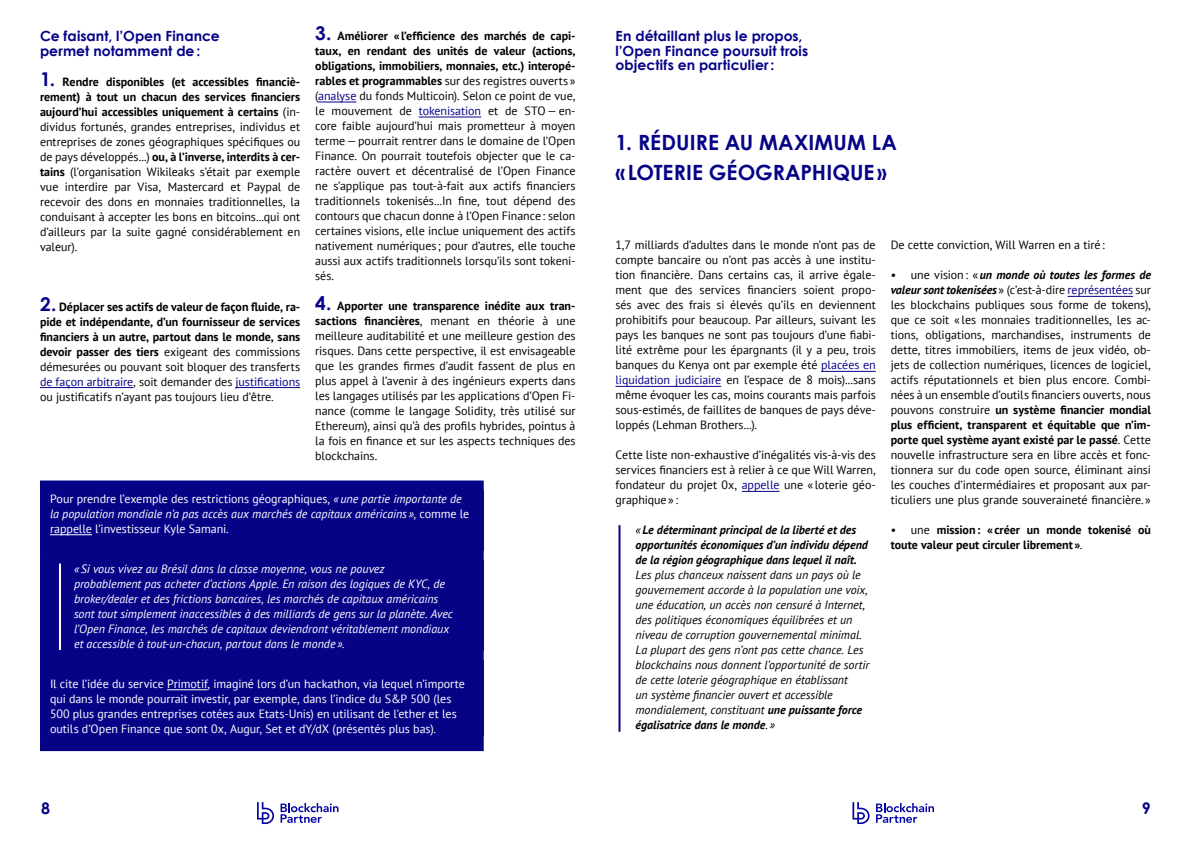
<style>
.page{position:relative;width:1191px;height:842px;background:#fff}
.page>*{position:absolute;margin:0;border:0;box-sizing:border-box;transform-origin:0 0}
.t1{font:700 21px/30px "Century Gothic";color:#060387}
.t2{font:700 16px "Century Gothic";color:#060387}
.t3{font:700 14px/15px "Century Gothic";letter-spacing:.005em;color:#060387}
.t4{font:12px/15px "PT Sans";letter-spacing:-.005em;color:#000;text-align:justify}
.t5{font:12px/15px "PT Sans";letter-spacing:-.005em;color:#fff}
.t6{font:italic 12px/15px "PT Sans";letter-spacing:-.005em;color:#000}
.t7{font:700 12px/15px "PT Sans";color:#000;text-align:justify}
.t8{font:italic 12px/15px "PT Sans";letter-spacing:-.005em;color:#fff}
.t9{font:italic 700 12px/15px "PT Sans";color:#000}
.s1{font-family:"Century Gothic";font-weight:700;font-size:19px;color:#060387}
.s2{font-weight:700}
.s3{font-family:"Century Gothic";font-size:19px;color:#060387}
.s4{font-weight:400}
.s5{font-weight:400;color:#060387}
.s6{color:#060387}
.s7{font-style:italic}
.s8{font-weight:700;font-style:italic}
</style>
<div class="page">
<hr style="left:40px;top:387px;width:93px;height:1px;background:#060387">
<hr style="left:235px;top:387px;width:65px;height:1px;background:#060387">
<div style="left:40px;top:490px;width:444px;height:61px;background:#060387"></div>
<div style="left:40px;top:536px;width:444px;height:30px;background:#060387"></div>
<div style="left:40px;top:480px;width:444px;height:20px;background:#060387"></div>
<hr style="left:50px;top:534px;width:42px;height:1px;background:#fff">
<div style="left:40px;top:560px;width:444px;height:91px;background:#060387"></div>
<hr style="left:59px;top:563px;width:2px;height:87px;background:#fff">
<div style="left:40px;top:660px;width:444px;height:76px;background:#060387"></div>
<div style="left:40px;top:721px;width:444px;height:30px;background:#060387"></div>
<div style="left:40px;top:650px;width:444px;height:20px;background:#060387"></div>
<hr style="left:167px;top:689px;width:41px;height:1px;background:#fff">
<hr style="left:318px;top:101px;width:38px;height:1px;background:#060387">
<hr style="left:419px;top:116px;width:62px;height:1px;background:#060387">
<hr style="left:821px;top:371px;width:54px;height:1px;background:#060387">
<hr style="left:615px;top:386px;width:106px;height:1px;background:#060387">
<hr style="left:741px;top:491px;width:38px;height:1px;background:#060387">
<hr style="left:618px;top:525px;width:2px;height:207px;background:#060387">
<hr style="left:1067px;top:296px;width:66px;height:1px;background:#060387">
<svg style="left:280px;top:803px;width:58px;height:20px"></svg>
<svg style="left:257px;top:802px;width:17px;height:22px"></svg>
<svg style="left:876px;top:803px;width:58px;height:20px"></svg>
<svg style="left:852px;top:802px;width:17px;height:22px"></svg>
<p class="t3" style="left:40px;top:27px;width:181px">Ce faisant, l’Open Finance permet notamment de:</p>
<p class="t4" style="left:40px;top:74px;width:262px"><span class="s1">1.</span> <span class="s2">Rendre disponibles (et accessibles financiè&shy;rement) à tout un chacun des services financiers aujourd’hui accessibles uniquement à certains</span> (in&shy;dividus fortunés, grandes entreprises, individus et entreprises de zones géographiques spécifiques ou de pays développés...) <span class="s2">ou, à l’inverse, interdits à cer&shy;tains</span> (l’organisation Wikileaks s’était par exemple vue interdire par Visa, Mastercard et Paypal de recevoir des dons en monnaies traditionnelles, la conduisant à accepter les bons en bitcoins...qui ont d’ailleurs par la suite gagné considérablement en valeur).</p>
<p class="t7" style="left:40px;top:299px;width:262px"><span class="s3">2.</span> Déplacer ses actifs de valeur de façon fluide, ra&shy;pide et indépendante, d’un fournisseur de services financiers à un autre, partout dans le monde, sans devoir passer des tiers <span class="s4">exigeant des commissions démesurées ou pouvant soit bloquer des transferts </span><span class="s5">de façon arbitraire</span><span class="s4">, soit demander des</span> <span class="s5">justifications </span><span class="s4">ou justificatifs n’ayant pas toujours lieu d’être.</span></p>
<p class="t4" style="left:315px;top:28px;width:262px"><span class="s1">3.</span> <span class="s2">Améliorer « l’efficience des marchés de capi&shy;taux, en rendant des unités de valeur (actions, obligations, immobiliers, monnaies, etc.) interopé&shy;rables et programmables</span> sur des registres ouverts » (<span class="s6">analyse</span> du fonds Multicoin). Selon ce point de vue, le mouvement de <span class="s6">tokenisation</span> et de STO—en&shy;core faible aujourd’hui mais prometteur à moyen terme—pourrait rentrer dans le domaine de l’Open Finance. On pourrait toutefois objecter que le ca&shy;ractère ouvert et décentralisé de l’Open Finance ne s’applique pas tout-à-fait aux actifs financiers traditionnels tokenisés...In fine, tout dépend des contours que chacun donne à l’Open Finance: selon certaines visions, elle inclue uniquement des actifs nativement numériques ; pour d’autres, elle touche aussi aux actifs traditionnels lorsqu’ils sont tokeni&shy;sés.</p>
<p class="t4" style="left:315px;top:298px;width:262px"><span class="s1">4.</span> <span class="s2">Apporter une transparence inédite aux tran&shy;sactions financières</span>, menant en théorie à une meilleure auditabilité et une meilleure gestion des risques. Dans cette perspective, il est envisageable que les grandes firmes d’audit fassent de plus en plus appel à l’avenir à des ingénieurs experts dans les langages utilisés par les applications d’Open Fi&shy;nance (comme le langage Solidity, très utilisé sur Ethereum), ainsi qu’à des profils hybrides, pointus à la fois en finance et sur les aspects techniques des blockchains.</p>
<p class="t5" style="left:50px;top:491px;width:421px">Pour prendre l’exemple des restrictions géographiques, <span class="s7">«une partie importante de la population mondiale n’a pas accès aux marchés de capitaux américains »</span>, comme le rappelle l’investisseur Kyle Samani.</p>
<p class="t8" style="left:74px;top:561px;width:380px">«Si vous vivez au Brésil dans la classe moyenne, vous ne pouvez probablement pas acheter d’actions Apple. En raison des logiques de KYC, de broker/dealer et des frictions bancaires, les marchés de capitaux américains sont tout simplement inaccessibles à des milliards de gens sur la planète. Avec l’Open Finance, les marchés de capitaux deviendront véritablement mondiaux et accessible à tout-un-chacun, partout dans le monde ».</p>
<p class="t5" style="left:50px;top:676px;width:416px">Il cite l’idée du service Primotif, imaginé lors d’un hackathon, via lequel n’importe qui dans le monde pourrait investir, par exemple, dans l’indice du S&amp;P 500 (les 500 plus grandes entreprises cotées aux Etats-Unis) en utilisant de l’ether et les outils d’Open Finance que sont 0x, Augur, Set et dY/dX (présentés plus bas).</p>
<p class="t3" style="left:615px;top:27px;width:194px">En détaillant plus le propos, l’Open Finance poursuit trois objectifs en particulier:</p>
<h1 class="t1" style="left:615px;top:126px;width:283px">1. RÉDUIRE AU MAXIMUM LA « LOTERIE GÉOGRAPHIQUE»</h1>
<p class="t4" style="left:615px;top:237px;width:262px">1,7 milliards d’adultes dans le monde n’ont pas de compte bancaire ou n’ont pas accès à une institu&shy;tion financière. Dans certains cas, il arrive égale&shy;ment que des services financiers soient propo&shy;sés avec des frais si élevés qu’ils en deviennent prohibitifs pour beaucoup. Par ailleurs, suivant les pays les banques ne sont pas toujours d’une fiabi&shy;lité extrême pour les épargnants (il y a peu, trois banques du Kenya ont par exemple été <span class="s6">placées en liquidation judiciaire</span> en l’espace de 8 mois)...sans même évoquer les cas, moins courants mais parfois sous-estimés, de faillites de banques de pays déve&shy;loppés (Lehman Brothers...).</p>
<p class="t4" style="left:615px;top:447px;width:262px">Cette liste non-exhaustive d’inégalités vis-à-vis des services financiers est à relier à ce que Will Warren, fondateur du projet 0x, <span class="s6">appelle</span> une « loterie géo&shy;graphique» :</p>
<p class="t9" style="left:635px;top:522px;width:234px"><span class="s4">«</span> Le déterminant principal de la liberté et des opportunités économiques d’un individu dépend de la région géographique dans lequel il naît.</p>
<p class="t6" style="left:635px;top:567px;width:235px">Les plus chanceux naissent dans un pays où le gouvernement accorde à la population une voix, une éducation, un accès non censuré à Internet, des politiques économiques équilibrées et un niveau de corruption gouvernemental minimal.<br>La plupart des gens n’ont pas cette chance. Les blockchains nous donnent l’opportunité de sortir de cette loterie géographique en établissant<br>un système financier ouvert et accessible mondialement, constituant <span class="s2">une puissante force égalisatrice dans le monde</span>. »</p>
<p class="t4" style="left:890px;top:237px;width:215px">De cette conviction, Will Warren en a tiré:</p>
<p class="t4" style="left:890px;top:267px;width:262px">• une vision: «<span class="s8">un monde où toutes les formes de valeur sont tokenisées</span> » (c’est-à-dire <span class="s6">représentées</span> sur les blockchains publiques sous forme de tokens), que ce soit « les monnaies traditionnelles, les ac&shy;tions, obligations, marchandises, instruments de dette, titres immobiliers, items de jeux vidéo, ob&shy;jets de collection numériques, licences de logiciel, actifs réputationnels et bien plus encore. Combi&shy;nées à un ensemble d’outils financiers ouverts, nous pouvons construire <span class="s2">un système financier mondial plus efficient, transparent et équitable que n’im&shy;porte quel système ayant existé par le passé</span>. Cette nouvelle infrastructure sera en libre accès et fonc&shy;tionnera sur du code open source, éliminant ainsi les couches d’intermédiaires et proposant aux par&shy;ticuliers une plus grande souveraineté financière. »</p>
<p class="t7" style="left:890px;top:522px;width:262px"><span class="s4">• une</span> mission: « créer un monde tokenisé où toute valeur peut circuler librement »<span class="s4">.</span></p>
<h2 class="t2" style="left:41px;top:796px;width:10px">8</h2>
<h2 class="t2" style="left:1141px;top:796px;width:10px">9</h2>
</div>
